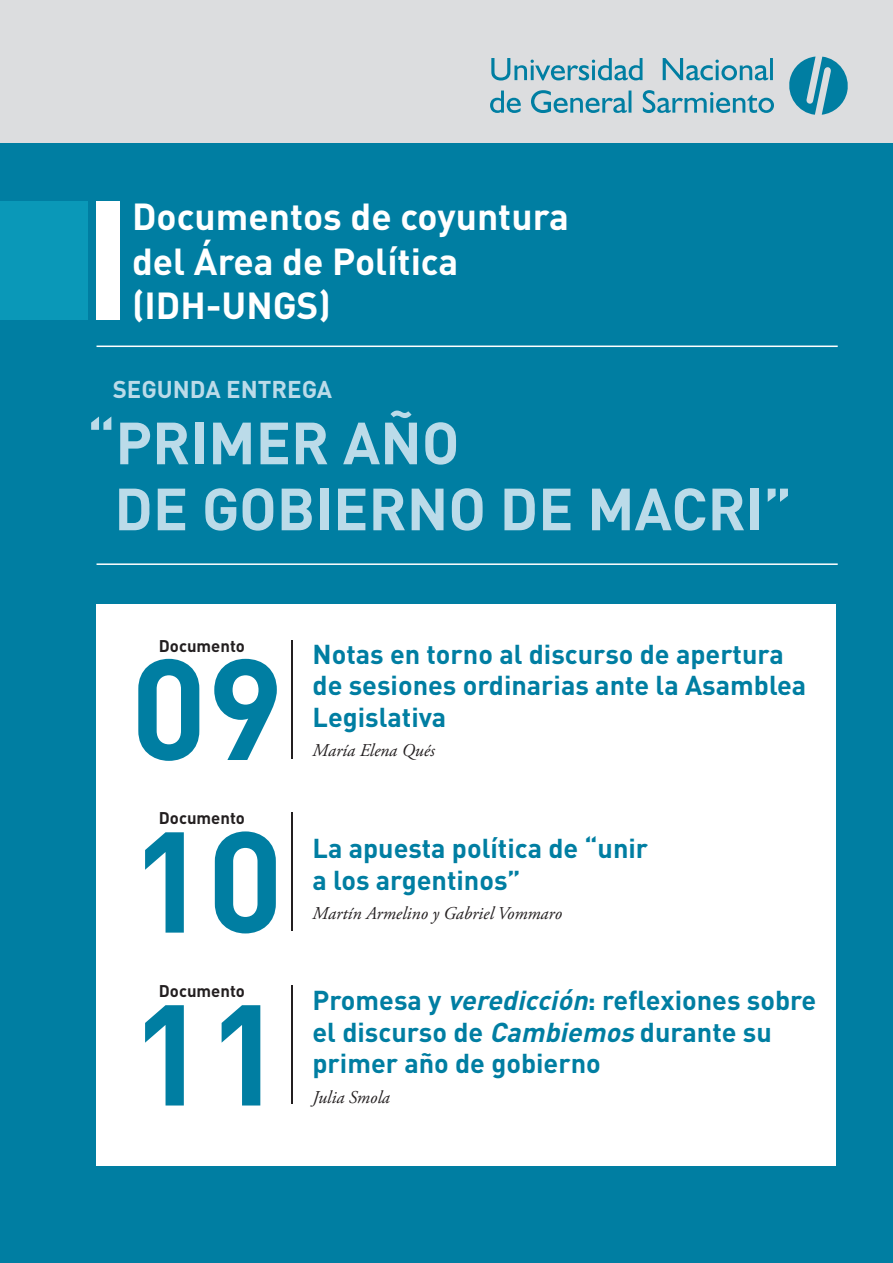
<style>
.page{position:relative;width:893px;height:1263px;background:#fff}
.page>*{position:absolute;margin:0;border:0;box-sizing:border-box;transform-origin:0 0}
.t1{font:700 140.85px "DIN Pro";color:#007ea2}
.t2{font:700 58.5px/66px "DIN Pro";color:#bbdbe9}
.t3{font:700 37.2px/44.5px "DIN Pro";color:#fff}
.t4{font:700 27px/31.5px "DIN Pro";color:#007ea2}
.t5{font:700 24px "DIN Pro";color:#bbdbe9}
.t6{font:italic 18px "Adobe Garamond Pro";color:#231f20}
.t7{font:700 16.8px "DIN Pro";color:#231f20}
.s1{font-style:italic}
</style>
<div class="page">
<div style="left:0;top:142px;width:893px;height:1121px;background:#007ea2"></div>
<div style="left:96px;top:604px;width:740px;height:561px;background:#fff"></div>
<hr style="left:291px;top:985px;width:2px;height:118px;background:#231f20">
<hr style="left:291px;top:813px;width:2px;height:118px;background:#231f20">
<hr style="left:291px;top:640px;width:2px;height:118px;background:#231f20">
<div style="left:0;top:0;width:893px;height:142px;background:#dcdddf"></div>
<div style="left:96px;top:202px;width:24px;height:118px;background:#fff"></div>
<div style="left:0;top:202px;width:87px;height:118px;background:#0a98b8"></div>
<svg style="left:789px;top:57px;width:59px;height:58px"></svg>
<svg style="left:490px;top:58px;width:284px;height:55px"></svg>
<hr style="left:97px;top:345px;width:741px;height:2px;background:#fff">
<hr style="left:97px;top:563px;width:741px;height:2px;background:#fff">
<h3 class="t3" style="left:132px;top:193px;width:439px">Documentos de coyuntura del Área de Política (IDH-UNGS)</h3>
<p class="t5" style="left:113px;top:372px;width:221px">SEGUNDA ENTREGA</p>
<h2 class="t2" style="left:114px;top:408px;width:679px;text-indent:-27px">“PRIMER AÑO<br>DE GOBIERNO DE MACRI”</h2>
<p class="t7" style="left:159px;top:634px;width:88px">Documento</p>
<h1 class="t1" style="left:131px;top:613px;width:155px">09</h1>
<p class="t7" style="left:159px;top:807px;width:88px">Documento</p>
<h1 class="t1" style="left:131px;top:786px;width:155px">10</h1>
<p class="t7" style="left:159px;top:980px;width:88px">Documento</p>
<h1 class="t1" style="left:131px;top:959px;width:155px">11</h1>
<p class="t4" style="left:313px;top:637px;width:495px">Notas en torno al discurso de apertura de sesiones ordinarias ante la Asamblea<br>Legislativa</p>
<p class="t6" style="left:313px;top:740px;width:124px">María Elena Qués</p>
<p class="t4" style="left:313px;top:832px;width:337px">La apuesta política de “unir a los argentinos”</p>
<p class="t6" style="left:313px;top:903px;width:251px">Martín Armelino y Gabriel Vommaro</p>
<p class="t4" style="left:312px;top:984px;width:505px">Promesa y <span class="s1">veredicción</span>: reflexiones sobre el discurso de <span class="s1">Cambiemos</span>durante su primer año de gobierno</p>
<p class="t6" style="left:313px;top:1086px;width:79px">Julia Smola</p>
</div>
